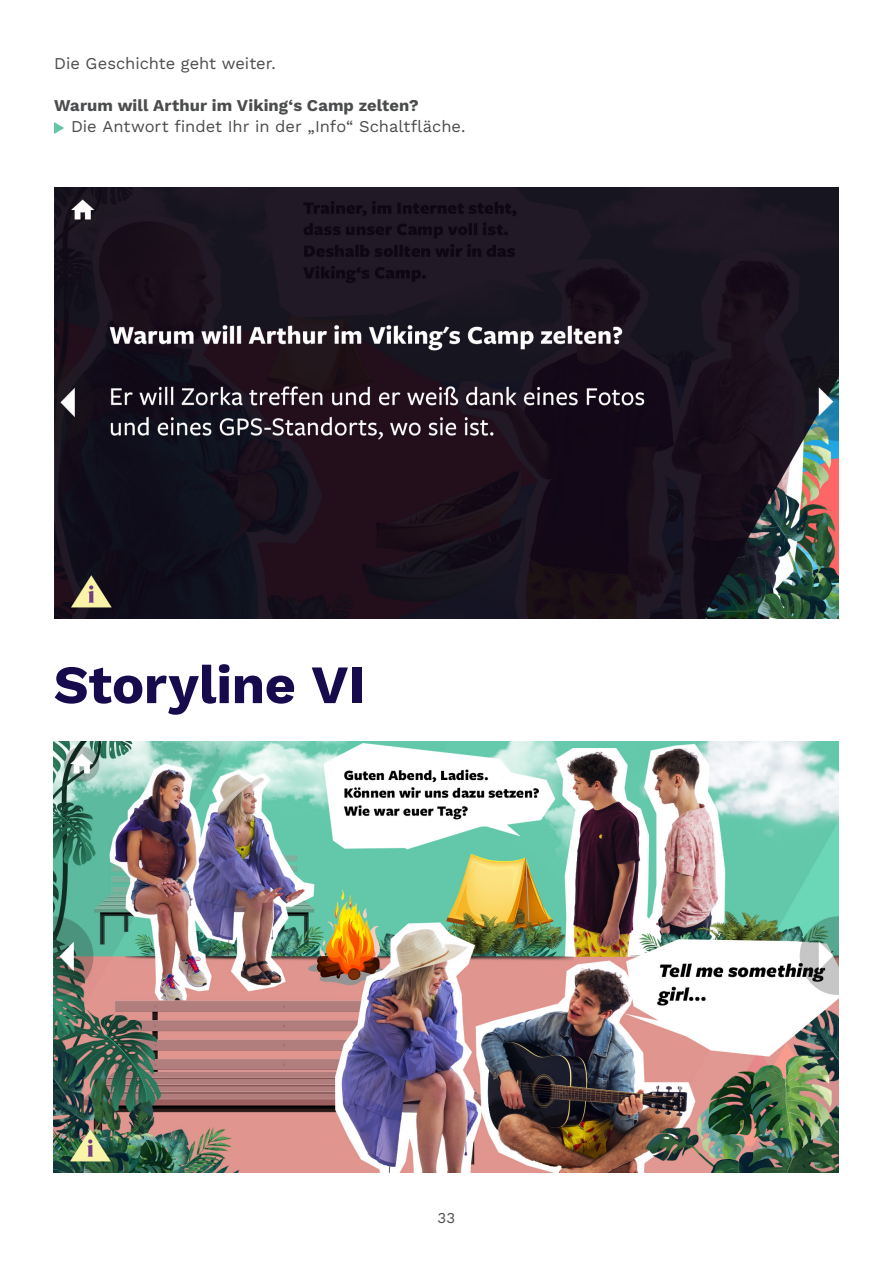
<style>
.page{position:relative;width:893px;height:1263px;background:#fff}
.page>*{position:absolute;margin:0;border:0;box-sizing:border-box;transform-origin:0 0}
.t1{font:700 54px "Work Sans";letter-spacing:-.005em;color:#170b4e}
.t2{font:16.5px "Work Sans";color:#4b4c4d}
.t3{font:700 16.5px "Work Sans";letter-spacing:.005em;color:#4b4c4d}
.t4{font:15px "Work Sans";color:#4b4c4d}
</style>
<div class="page">
<svg style="left:54px;top:122px;width:10px;height:12px"></svg>
<img style="left:54px;top:188px;width:785px;height:431px">
<img style="left:54px;top:741px;width:785px;height:431px">
<p class="t2" style="left:54px;top:51px;width:223px">Die Geschichte geht weiter.</p>
<p class="t3" style="left:54px;top:93px;width:366px">Warum will Arthur im Viking‘s Camp zelten?</p>
<p class="t2" style="left:71px;top:114px;width:396px">Die Antwort findet Ihr in der „Info“ Schaltfläche.</p>
<p class="t1" style="left:54px;top:644px;width:313px">Storyline VI</p>
<p class="t4" style="left:437px;top:1206px;width:19px">33</p>
</div>
